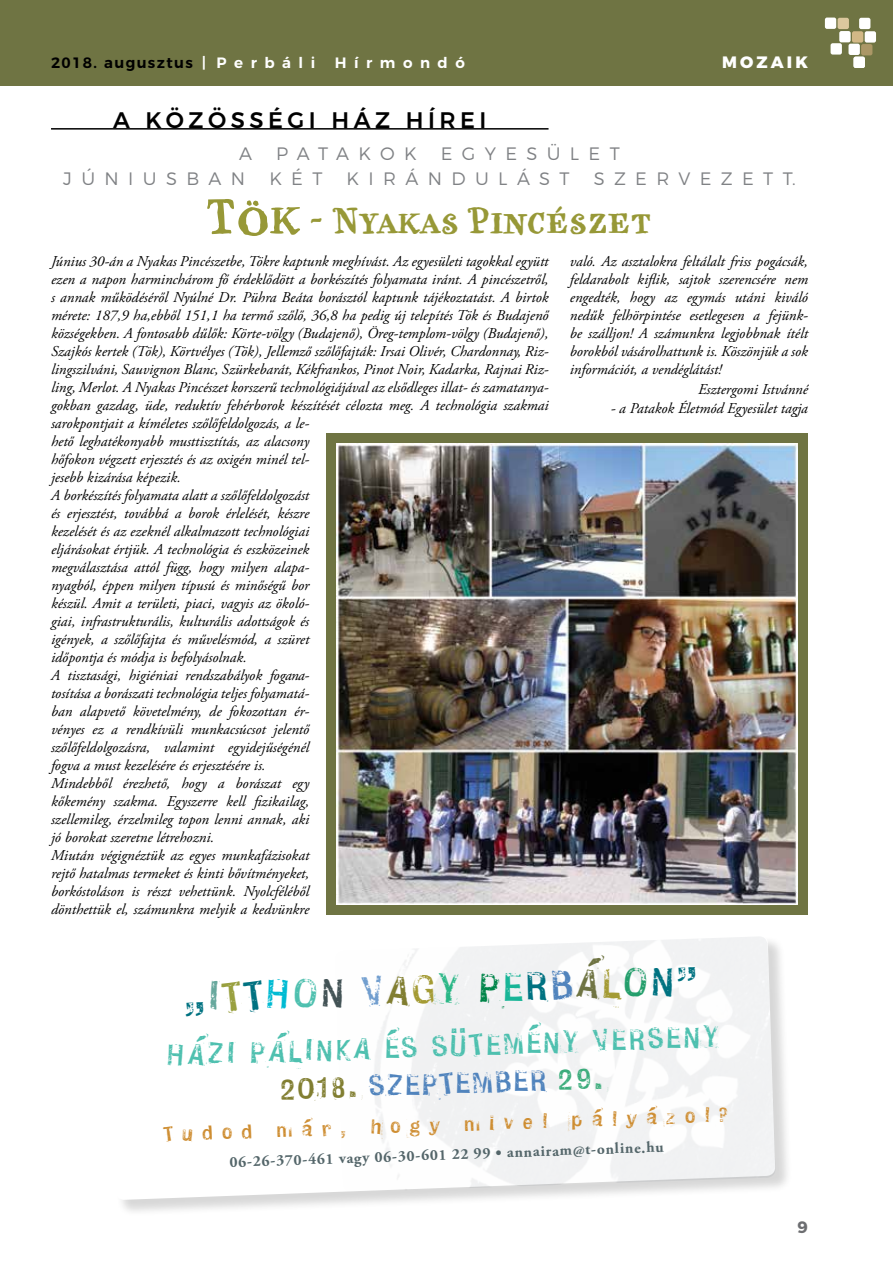
<style>
.page{position:relative;width:893px;height:1263px;background:#fff}
.page>*{position:absolute;margin:0;border:0;box-sizing:border-box;transform-origin:0 0}
.t1{font:45px "Hand Cancelled Two";color:#007281}
.t2{font:39px "Olduvai Small Caps";color:#979837}
.t3{font:33px/37.7px "Hand Cancelled Two";color:#4ec0af;text-align:center}
.t4{font:22.5px "Hand Cancelled Two";color:#ce8d31}
.t5{font:500 22.5px "Montserrat";letter-spacing:.2em;color:#000}
.t6{font:300 18px "Montserrat";letter-spacing:.52em;color:#808285}
.t7{font:300 18px "Montserrat";letter-spacing:.49em;color:#808285}
.t8{font:800 16.5px "Montserrat";letter-spacing:.19em;color:#fff}
.t9{font:700 16.5px "Montserrat";color:#6d6e71}
.t10{font:700 15.3px "Adobe Garamond Pro";color:#54666a}
.t11{font:italic 15px/18px "Adobe Garamond Pro";color:#000}
.t12{font:600 15px "Montserrat";letter-spacing:.09em;color:#000}
.t13{font:600 15px "Montserrat";letter-spacing:.5em;color:#fff}
.s1{color:#fff}
.s2{font-size:52.5px}
.s3{color:#67a89d}
.s4{color:#99a03f}
.s5{color:#00bbd3}
.s6{color:#4ec0af}
.s7{color:#435356}
.s8{color:#719ecf}
.s9{color:#817e31}
.s10{color:#a49b34}
.s11{color:#29b786}
.s12{color:#008549}
.s13{color:#18b597}
.s14{color:#5184bd}
.s15{color:#6f7443}
.s16{color:#239e6b}
.s17{color:#3bac7b}
</style>
<div class="page">
<div style="left:0;top:0;width:893px;height:85px;background:#6f7443"></div>
<div style="left:865px;top:31px;width:11px;height:12px;background:#fff;border-radius:2px"></div>
<div style="left:852px;top:31px;width:11px;height:12px;background:#d2b886;border-radius:2px"></div>
<div style="left:861px;top:44px;width:11px;height:11px;background:#ab9766;border-radius:2px"></div>
<div style="left:839px;top:31px;width:12px;height:11px;background:#fff;border-radius:2px"></div>
<div style="left:848px;top:44px;width:12px;height:11px;background:#fff;border-radius:2px"></div>
<div style="left:830px;top:43px;width:12px;height:12px;background:#fff;border-radius:2px"></div>
<div style="left:853px;top:57px;width:12px;height:11px;background:#fff;border-radius:2px"></div>
<div style="left:859px;top:18px;width:11px;height:11px;background:#fff;border-radius:2px"></div>
<div style="left:838px;top:18px;width:11px;height:11px;background:#dbc79d;border-radius:2px"></div>
<div style="left:825px;top:18px;width:11px;height:11px;background:#fff;border-radius:2px"></div>
<hr style="left:51px;top:128px;width:498px;height:2px;background:#000">
<div style="left:326px;top:433px;width:482px;height:482px;background:#6f7443"></div>
<img style="left:337px;top:444px;width:460px;height:461px">
<div style="left:110px;top:936px;width:682px;height:281px;background:#000;opacity:.16"></div>
<svg style="left:110px;top:936px;width:665px;height:264px"></svg>
<img style="left:335px;top:936px;width:441px;height:256px">
<p class="t12" style="left:51px;top:51px;width:266px">2018. augusztus <span class="s1">| P e r b á l i</span></p>
<p class="t13" style="left:335px;top:51px;width:131px">Hírmondó</p>
<p class="t8" style="left:722px;top:52px;width:87px">MOZAIK</p>
<h3 class="t5" style="left:113px;top:102px;width:375px">A KÖZÖSSÉGI HÁZ HÍREI</h3>
<p class="t6" style="left:239px;top:139px;width:14px">A</p>
<p class="t7" style="left:276px;top:139px;width:142px">PATAKOK</p>
<p class="t6" style="left:441px;top:139px;width:181px">EGYESÜLET</p>
<p class="t6" style="left:63px;top:165px;width:183px">JÚNIUSBAN</p>
<p class="t6" style="left:269px;top:165px;width:55px">KÉT</p>
<p class="t6" style="left:347px;top:165px;width:224px">KIRÁNDULÁST</p>
<p class="t6" style="left:594px;top:165px;width:203px">SZERVEZETT.</p>
<h2 class="t2" style="left:207px;top:198px;width:446px"><span class="s2">Tök</span> - Nyakas Pincészet</h2>
<p class="t11" style="left:51px;top:253px;width:499px">Június 30-án a Nyakas Pincészetbe, Tökre kaptunk meghívást. Az egyesületi tagokkal együtt ezen a napon harminchárom fő érdeklődött a borkészítés folyamata iránt. A pincészetről, s annak működéséről Nyúlné Dr. Pühra Beáta borásztól kaptunk tájékoztatást. A birtok mérete: 187,9 ha,ebből 151,1 ha termő szőlő, 36,8 ha pedig új telepítés Tök és Budajenő községekben. A fontosabb dűlők: Körte-völgy (Budajenő), Öreg-templom-völgy (Budajenő), Szajkós kertek (Tök), Körtvélyes (Tök), Jellemző szőlőfajták: Irsai Olivér, Chardonnay, Riz&shy;lingszilváni, Sauvignon Blanc, Szürkebarát, Kékfrankos, Pinot Noir, Kadarka, Rajnai Riz&shy;ling, Merlot. A Nyakas Pincészet korszerű technológiájával az elsődleges illat- és zamatanya&shy;gokban gazdag, üde, reduktív fehérborok készítését célozta meg. A technológia szakmai sarokpontjait a kíméletes szőlőfeldolgozás, a le-<br>hető leghatékonyabb musttisztítás, az alacsony<br>hőfokon végzett erjesztés és az oxigén minél tel-<br>jesebb kizárása képezik.<br>A borkészítés folyamata alatt a szőlőfeldolgozást<br>és erjesztést, továbbá a borok érlelését, készre<br>kezelését és az ezeknél alkalmazott technológiai<br>eljárásokat értjük. A technológia és eszközeinek<br>megválasztása attól függ, hogy milyen alapa-<br>nyagból, éppen milyen típusú és minőségű bor<br>készül. Amit a területi, piaci, vagyis az ökoló-<br>giai, infrastrukturális, kulturális adottságok és<br>igények, a szőlőfajta és művelésmód, a szüret<br>időpontja és módja is befolyásolnak.<br>A tisztasági, higiéniai rendszabályok fogana-<br>tosítása a borászati technológia teljes folyamatá-<br>ban alapvető követelmény, de fokozottan ér-<br>vényes ez a rendkívüli munkacsúcsot jelentő<br>szőlőfeldolgozásra, valamint egyidejűségénél<br>fogva a must kezelésére és erjesztésére is.<br>Mindebből érezhető, hogy a borászat egy<br>kőkemény szakma. Egyszerre kell fizikailag,<br>szellemileg, érzelmileg topon lenni annak, aki<br>jó borokat szeretne létrehozni.<br>Miután végignéztük az egyes munkafázisokat<br>rejtő hatalmas termeket és kinti bővítményeket,<br>borkóstoláson is részt vehettünk. Nyolcféléből<br>dönthettük el, számunkra melyik a kedvünkre</p>
<p class="t11" style="left:570px;top:253px;width:240px;text-align:justify">való. Az asztalokra feltálalt friss pogácsák, feldarabolt kiflik, sajtok szerencsére nem engedték, hogy az egymás utáni kiváló nedűk felhörpintése esetlegesen a fejünk&shy;be szálljon! A számunkra legjobbnak ítélt borokból vásárolhattunk is. Köszönjük a sok információt, a vendéglátást!</p>
<p class="t11" style="left:698px;top:380px;width:111px">Esztergomi Istvánné</p>
<p class="t11" style="left:611px;top:400px;width:199px">- a Patakok Életmód Egyesület tagja</p>
<h1 class="t1" style="left:183px;top:967px;width:515px;rotate:-2deg">”<span class="s3">I</span><span class="s4">T</span>T<span class="s5">H</span><span class="s6">O</span><span class="s7">N</span> <span class="s8">V</span><span class="s9">A</span><span class="s10">G</span><span class="s11">Y</span> <span class="s12">P</span><span class="s13">E</span>R<span class="s14">B</span><span class="s15">Á</span><span class="s10">L</span><span class="s16">O</span>N”</h1>
<h3 class="t3" style="left:166px;top:1034px;width:555px;rotate:-2deg">HÁZI PÁLINKA ÉS SÜTEMÉNY VERSENY<br><span class="s9">2018.</span> <span class="s14">SZEPTEMBER</span> <span class="s17">29.</span></h3>
<h3 class="t4" style="left:163px;top:1119px;width:566px;rotate:-2deg">Tudod már, hogy mivel pályázol?</h3>
<p class="t10" style="left:229px;top:1153px;width:436px;rotate:-2deg">06-26-370-461 vagy 06-30-601 22 99 • annairam@t-online.hu</p>
<p class="t9" style="left:797px;top:1217px;width:12px">9</p>
</div>
